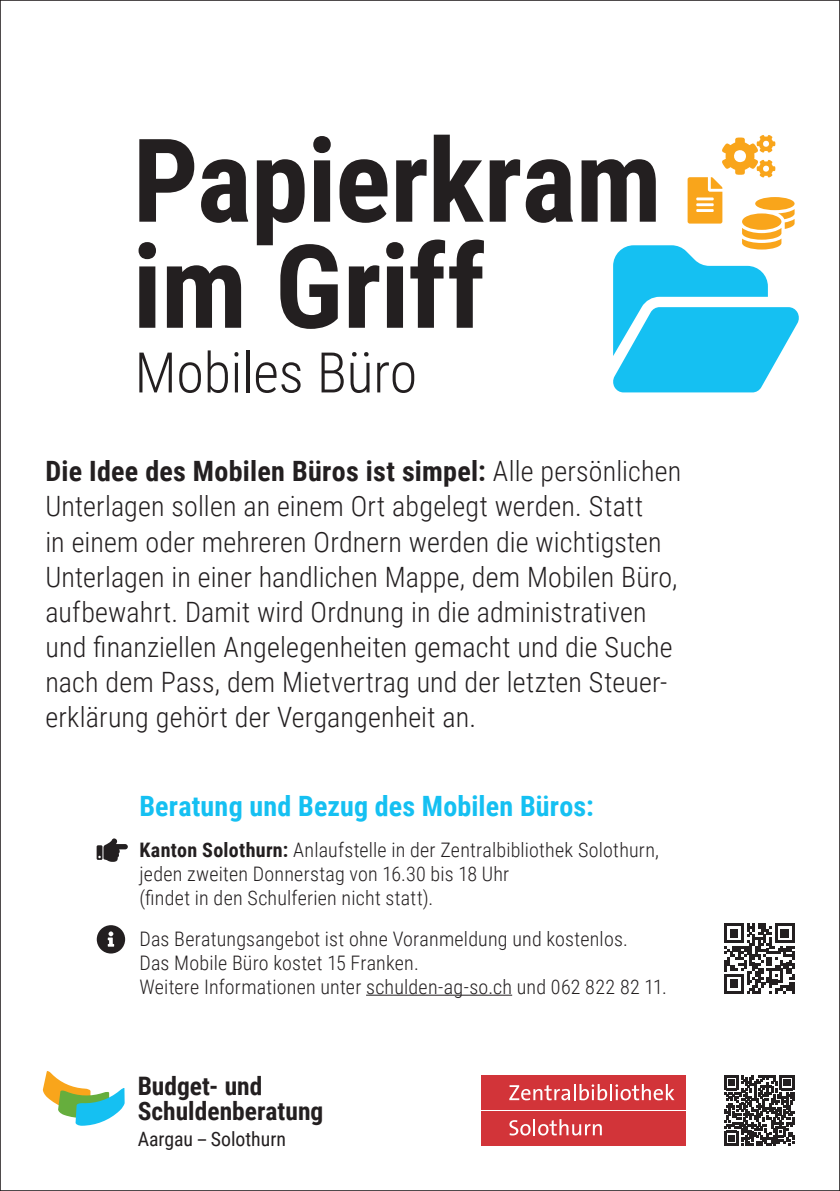
<style>
.page{position:relative;width:840px;height:1191px;background:#fff}
.page>*{position:absolute;margin:0;border:0;box-sizing:border-box;transform-origin:0 0}
.t1{font:700 116px/106px "Roboto Condensed";letter-spacing:-.01em;color:#231f20}
.t2{font:300 56px "Roboto Condensed";letter-spacing:-.005em;color:#231f20}
.t3{font:300 28px/35px "Roboto Condensed";letter-spacing:.005em;color:#231f20}
.t4{font:700 28px "Roboto Condensed";letter-spacing:.005em;color:#15c0f2}
.t5{font:700 25.4px/25.4px "Roboto Condensed";color:#231f20}
.t6{font:300 20px/24px "Roboto Condensed";letter-spacing:.01em;color:#231f20}
.t7{font:19.8px "Roboto Condensed";color:#231f20}
.s1{font-weight:700}
</style>
<div class="page">
<svg style="left:43px;top:1071px;width:82px;height:54px"></svg>
<hr style="left:366px;top:994px;width:146px;height:1px;background:#231f20">
<svg style="left:97px;top:925px;width:28px;height:28px"></svg>
<svg style="left:724px;top:923px;width:70px;height:70px"></svg>
<svg style="left:97px;top:838px;width:31px;height:24px"></svg>
<svg style="left:613px;top:135px;width:185px;height:257px"></svg>
<div style="left:481px;top:1075px;width:204px;height:34px;background:#d23439"></div>
<div style="left:481px;top:1111px;width:204px;height:34px;background:#d23439"></div>
<svg style="left:509px;top:1084px;width:165px;height:16px"></svg>
<svg style="left:509px;top:1119px;width:92px;height:16px"></svg>
<svg style="left:724px;top:1075px;width:70px;height:70px"></svg>
<p class="t1" style="left:133px;top:123px;width:530px">Papierkram im Griff</p>
<p class="t2" style="left:135px;top:333px;width:284px">Mobiles Büro</p>
<p class="t3" style="left:45px;top:453px;width:637px"><span class="s1">Die Idee des Mobilen Büros ist simpel:</span> Alle persönlichen Unterlagen sollen an einem Ort abgelegt werden. Statt<br>in einem oder mehreren Ordnern werden die wichtigsten Unterlagen in einer handlichen Mappe, dem Mobilen Büro, aufbewahrt. Damit wird Ordnung in die administrativen und finanziellen Angelegenheiten gemacht und die Suche nach dem Pass, dem Mietvertrag und der letzten Steuer&shy;erklärung gehört der Vergangenheit an.</p>
<p class="t4" style="left:139px;top:786px;width:455px">Beratung und Bezug des Mobilen Büros:</p>
<p class="t6" style="left:139px;top:836px;width:521px"><span class="s1">Kanton Solothurn:</span> Anlaufstelle in der Zentralbibliothek Solothurn, jeden zweiten Donnerstag von 16.30 bis 18 Uhr<br>(findet in den Schulferien nicht statt).</p>
<p class="t6" style="left:139px;top:925px;width:528px">Das Beratungsangebot ist ohne Voranmeldung und kostenlos.<br>Das Mobile Büro kostet 15 Franken.<br>Weitere Informationen unter schulden-ag-so.ch und 062 822 82 11.</p>
<p class="t5" style="left:138px;top:1072px;width:187px">Budget- und<br>Schuldenberatung</p>
<p class="t7" style="left:138px;top:1124px;width:150px">Aargau – Solothurn</p>
</div>
